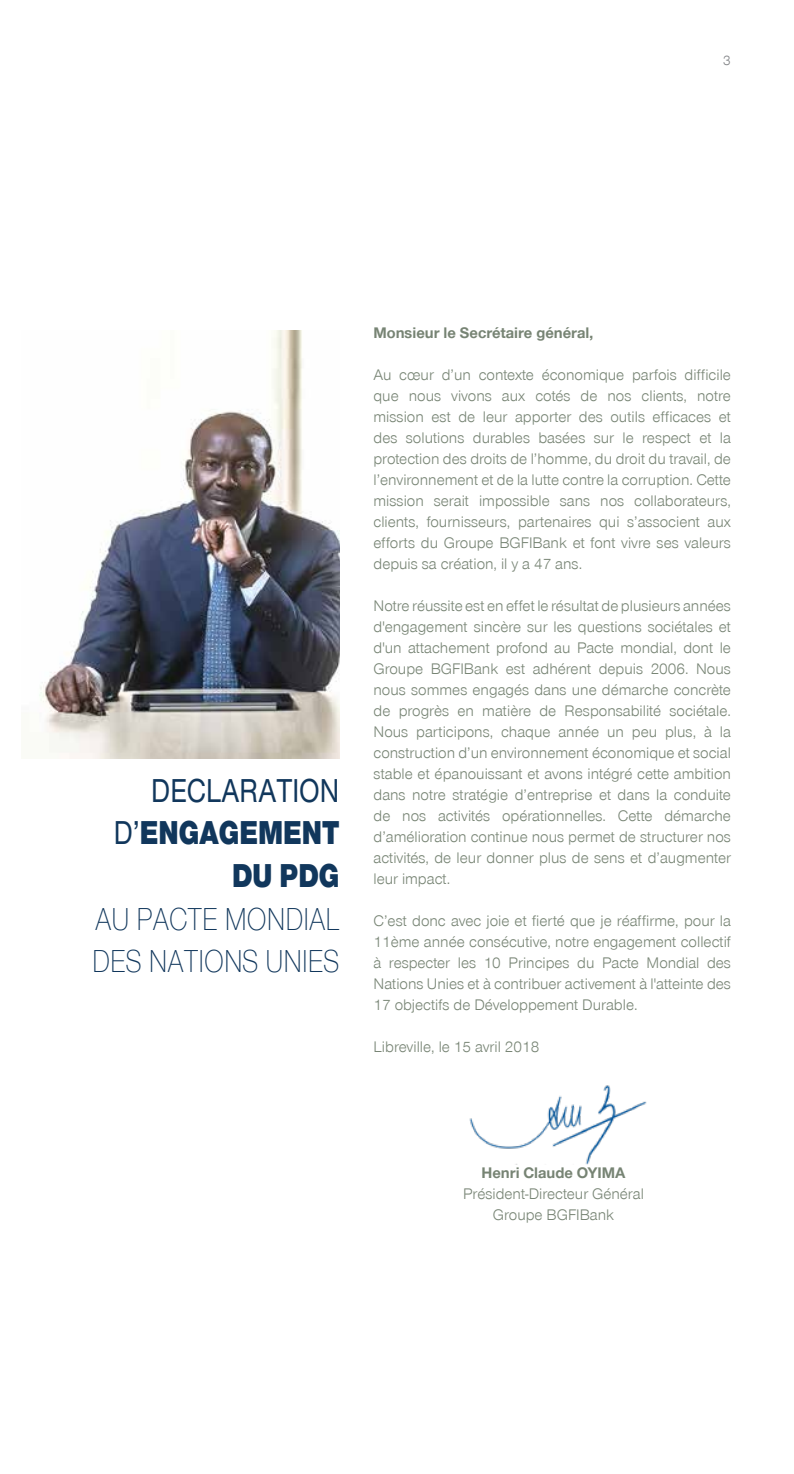
<style>
.page{position:relative;width:794px;height:1474px;background:#fff}
.page>*{position:absolute;margin:0;border:0;box-sizing:border-box;transform-origin:0 0}
.t1{font:900 34.12px/42.5px "Nimbus San Nov T";color:#11375c;text-align:right;scale:.83 1}
.t2{font:300 32.73px/42.5px "Nimbus San Nov T";color:#11375c;scale:.83 1}
.t3{font:15.75px/21px "Nimbus San Nov T";color:#778474;text-align:justify}
.t4{font:700 15.75px "Nimbus San Nov T";color:#778474}
.t5{font:14px "Nimbus San Nov T";color:#808285}
.s1{font-weight:500}
</style>
<div class="page">
<img style="left:39px;top:330px;width:300px;height:428px">
<img style="left:469px;top:1085px;width:178px;height:79px">
<p class="t5" style="left:723px;top:52px;width:9px">3</p>
<h1 class="t1" style="left:114px;top:769px;width:273px"><span class="s1">DECLARATION<br>D’</span>ENGAGEMENT<br>DU PDG</h1>
<h2 class="t2" style="left:92px;top:897px;width:299px">AU PACTE MONDIAL<br>DES NATIONS UNIES</h2>
<p class="t4" style="left:373px;top:323px;width:222px">Monsieur le Secrétaire général,</p>
<p class="t3" style="left:373px;top:364px;width:359px">Au cœur d’un contexte économique parfois difficile que nous vivons aux cotés de nos clients, notre mission est de leur apporter des outils efficaces et des solutions durables basées sur le respect et la protection des droits de l’homme, du droit du travail, de l’environnement et de la lutte contre la corruption. Cette mission serait impossible sans nos collaborateurs, clients, fournisseurs, partenaires qui s’associent aux efforts du Groupe BGFIBank et font vivre ses valeurs depuis sa création, il y a 47 ans.</p>
<p class="t3" style="left:373px;top:595px;width:359px">Notre réussite est en effet le résultat de plusieurs années d'engagement sincère sur les questions sociétales et d'un attachement profond au Pacte mondial, dont le Groupe BGFIBank est adhérent depuis 2006. Nous nous sommes engagés dans une démarche concrète de progrès en matière de Responsabilité sociétale.<br>Nous participons, chaque année un peu plus, à la construction d’un environnement économique et social stable et épanouissant et avons intégré cette ambition dans notre stratégie d’entreprise et dans la conduite de nos activités opérationnelles. Cette démarche d’amélioration continue nous permet de structurer nos activités, de leur donner plus de sens et d’augmenter leur impact.</p>
<p class="t3" style="left:373px;top:910px;width:359px">C’est donc avec joie et fierté que je réaffirme, pour la 11ème année consécutive, notre engagement collectif à respecter les 10 Principes du Pacte Mondial des Nations Unies et à contribuer activement à l'atteinte des 17 objectifs de Développement Durable.</p>
<p class="t3" style="left:373px;top:1036px;width:167px">Libreville, le 15 avril 2018</p>
<p class="t4" style="left:481px;top:1163px;width:145px">Henri Claude OYIMA</p>
<p class="t3" style="left:463px;top:1183px;width:182px;text-align:center">Président-Directeur Général<br>Groupe BGFIBank</p>
</div>
